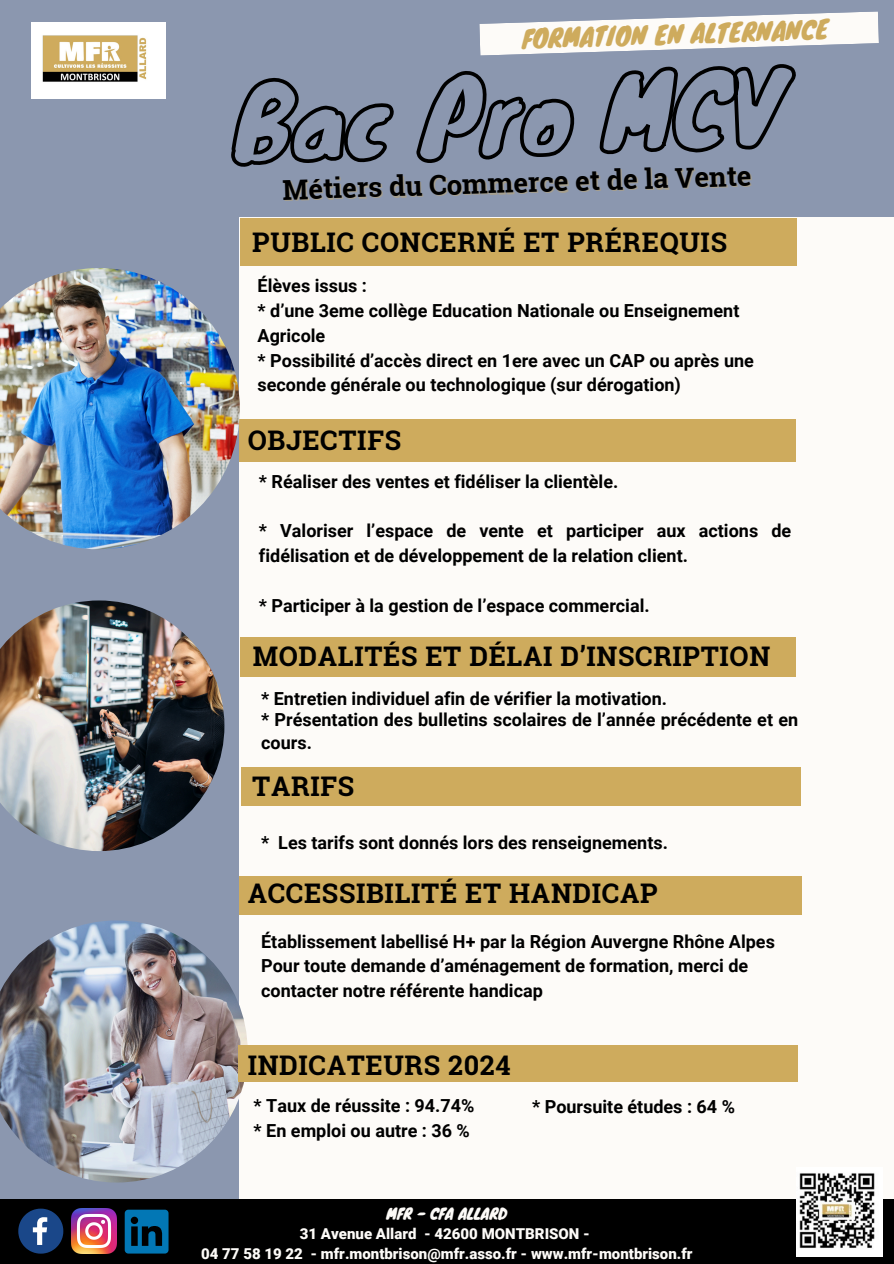
<style>
.page{position:relative;width:894px;height:1264px;background:#fff}
.page>*{position:absolute;margin:0;border:0;box-sizing:border-box;transform-origin:0 0}
.t1{font:700 27.45px "Roboto Slab";color:#000}
.t2{font:700 27px "Roboto Slab";letter-spacing:.025em;color:#000}
.t3{font:24.75px "Knewave";color:#ceab5d}
.t4{font:700 18px/24.8px "Roboto";color:#000}
.t5{font:900 15px "Roboto";color:#fdfbf8}
.t6{font:15px "Knewave";color:#fdfbf8}
</style>
<div class="page">
<div style="left:0;top:0;width:893px;height:1263px;background:#8b97af"></div>
<div style="left:240px;top:217px;width:653px;height:1046px;background:#fdfbf8"></div>
<div style="left:240px;top:218px;width:556px;height:48px;background:#ceab5d"></div>
<svg style="left:479px;top:11px;width:399px;height:35px"></svg>
<div style="left:238px;top:419px;width:557px;height:42px;background:#ceab5d"></div>
<div style="left:240px;top:636px;width:555px;height:40px;background:#ceab5d"></div>
<img style="left:0;top:268px;width:240px;height:281px">
<img style="left:0;top:920px;width:247px;height:262px">
<div style="left:0;top:1199px;width:893px;height:64px;background:#000"></div>
<svg style="left:18px;top:1208px;width:45px;height:45px"></svg>
<img style="left:71px;top:1208px;width:45px;height:45px">
<svg style="left:125px;top:1209px;width:43px;height:44px"></svg>
<div style="left:241px;top:766px;width:559px;height:39px;background:#ceab5d"></div>
<div style="left:240px;top:875px;width:561px;height:39px;background:#ceab5d"></div>
<div style="left:238px;top:1044px;width:560px;height:37px;background:#ceab5d"></div>
<img style="left:0;top:600px;width:224px;height:251px">
<img style="left:796px;top:1173px;width:86px;height:83px">
<img style="left:32px;top:23px;width:134px;height:75px">
<svg style="left:231px;top:32px;width:566px;height:135px"></svg>
<h2 class="t3" style="left:521px;top:19px;width:308px;rotate:-2deg">FORMATION EN ALTERNANCE</h2>
<p class="t1" style="left:282px;top:172px;width:470px;rotate:-2deg">Métiers du Commerce et de la Vente</p>
<h4 class="t2" style="left:252px;top:224px;width:476px">PUBLIC CONCERNÉ ET PRÉREQUIS</h4>
<h5 class="t4" style="left:257px;top:274px;width:497px">Élèves issus :<br>* d’une 3eme collège Education Nationale ou Enseignement Agricole<br>* Possibilité d’accès direct en 1ere avec un CAP ou après une seconde générale ou technologique (sur dérogation)</h5>
<h2 class="t2" style="left:248px;top:421px;width:155px">OBJECTIFS</h2>
<h5 class="t4" style="left:259px;top:469px;width:361px">* Réaliser des ventes et fidéliser la clientèle.</h5>
<p class="t4" style="left:259px;top:519px;width:533px">* Valoriser l’espace de vente et participer aux actions de fidélisation et de développement de la relation client.</p>
<p class="t4" style="left:259px;top:593px;width:392px">* Participer à la gestion de l’espace commercial.</p>
<h5 class="t2" style="left:252px;top:637px;width:519px">MODALITÉS ET DÉLAI D’INSCRIPTION</h5>
<h5 class="t4" style="left:261px;top:689px;width:538px;line-height:20.2px">* Entretien individuel afin de vérifier la motivation.<br>* Présentation des bulletins scolaires de l’année précédente et en</h5>
<h5 class="t4" style="left:261px;top:730px;width:52px">cours.</h5>
<h2 class="t2" style="left:252px;top:767px;width:103px">TARIFS</h2>
<p class="t4" style="left:261px;top:830px;width:408px">* Les tarifs sont donnés lors des renseignements.</p>
<p class="t2" style="left:247px;top:874px;width:411px">ACCESSIBILITÉ ET HANDICAP</p>
<h2 class="t4" style="left:261px;top:929px;width:515px">Établissement labellisé H+ par la Région Auvergne Rhône Alpes<br>Pour toute demande d’aménagement de formation, merci de contacter notre référente handicap</h2>
<p class="t2" style="left:247px;top:1046px;width:264px">INDICATEURS 2024</p>
<p class="t4" style="left:253px;top:1093px;width:222px">* Taux de réussite : 94.74% * En emploi ou autre : 36 %</p>
<p class="t4" style="left:532px;top:1094px;width:204px">* Poursuite études : 64 %</p>
<h5 class="t6" style="left:386px;top:1201px;width:122px">MFR - CFA ALLARD</h5>
<h2 class="t5" style="left:300px;top:1224px;width:291px">31 Avenue Allard - 42600 MONTBRISON -</h2>
<h5 class="t5" style="left:201px;top:1244px;width:492px">04 77 58 19 22 - mfr.montbrison@mfr.asso.fr - www.mfr-montbrison.fr</h5>
</div>
